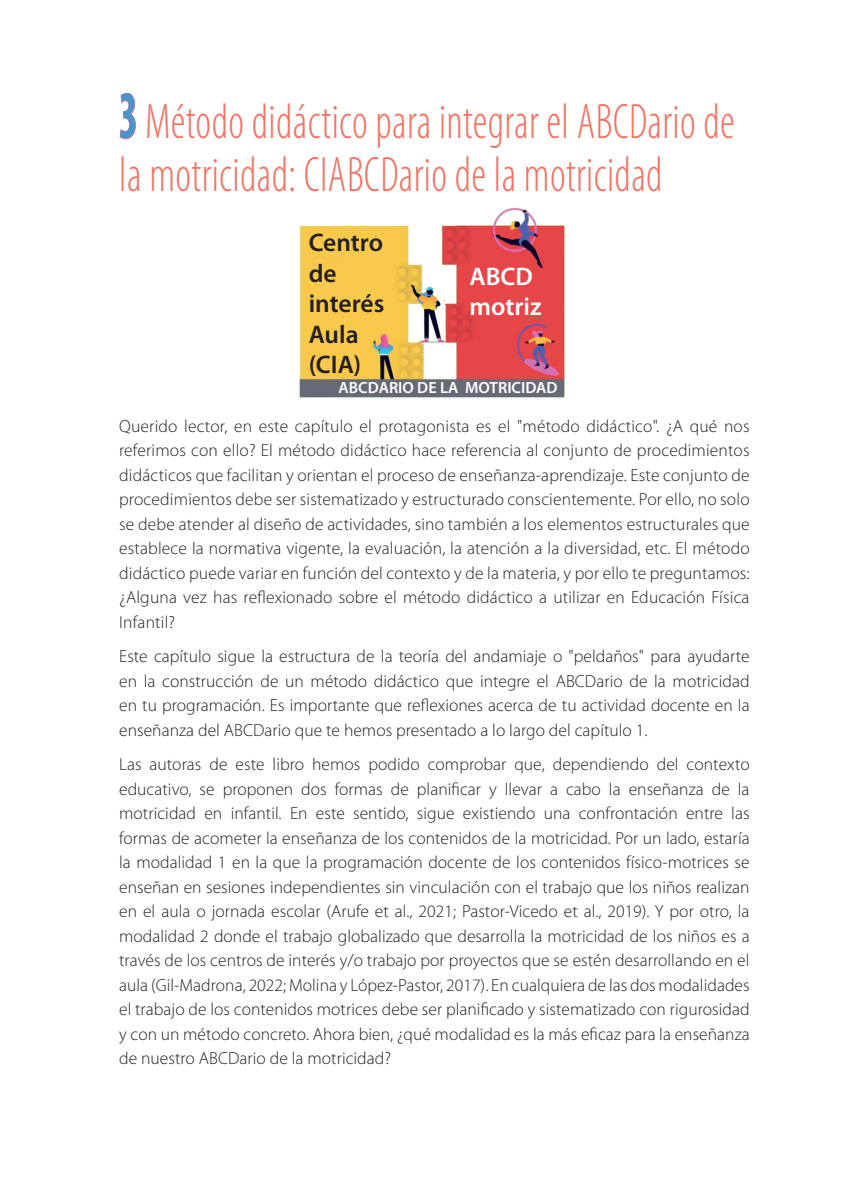
<style>
.page{position:relative;width:844px;height:1191px;background:#fff}
.page>*{position:absolute;margin:0;border:0;box-sizing:border-box;transform-origin:0 0}
.X{font:300 condensed 50.05px/52.5px "Myriad Pro";letter-spacing:.01em;color:#f27262;scale:.88 1}
.t1{font:600 25.55px/30.6px "Myriad Pro";color:#231f20}
.t2{font:600 25.55px/30.6px "Myriad Pro";color:#fff}
.texto_normal{font:300 17.5px/24.5px "Myriad Pro";letter-spacing:.005em;color:#231f20;text-align:justify}
.t3{font:600 16.28px "Myriad Pro";color:#fff}
.s1{font-weight:700;font-size:68.25px;color:#4994cf}
</style>
<div class="page">
<svg style="left:119px;top:93px;width:17px;height:47px"></svg>
<img style="left:299px;top:207px;width:265px;height:190px">
<p class="X" style="left:119px;top:95px;width:700px"><span class="s1">3</span> Método didáctico para integrar el ABCDario de la motricidad: CIABCDario de la motricidad</p>
<p class="t1" style="left:308px;top:226px;width:77px">Centro de interés<br>Aula (CIA)</p>
<p class="t3" style="left:338px;top:377px;width:220px">ABCDARIO DE LA MOTRICIDAD</p>
<p class="texto_normal" style="left:119px;top:413px;width:632px">Querido lector, en este capítulo el protagonista es el "método didáctico". ¿A qué nos referimos con ello? El método didáctico hace referencia al conjunto de procedimientos didácticos que facilitan y orientan el proceso de enseñanza-aprendizaje. Este conjunto de procedimientos debe ser sistematizado y estructurado conscientemente. Por ello, no solo se debe atender al diseño de actividades, sino también a los elementos estructurales que establece la normativa vigente, la evaluación, la atención a la diversidad, etc. El método didáctico puede variar en función del contexto y de la materia, y por ello te preguntamos: ¿Alguna vez has reflexionado sobre el método didáctico a utilizar en Educación Física Infantil?</p>
<p class="texto_normal" style="left:119px;top:644px;width:632px">Este capítulo sigue la estructura de la teoría del andamiaje o "peldaños" para ayudarte en la construcción de un método didáctico que integre el ABCDario de la motricidad en tu programación. Es importante que reflexiones acerca de tu actividad docente en la enseñanza del ABCDario que te hemos presentado a lo largo del capítulo 1.</p>
<p class="texto_normal" style="left:119px;top:752px;width:632px">Las autoras de este libro hemos podido comprobar que, dependiendo del contexto educativo, se proponen dos formas de planificar y llevar a cabo la enseñanza de la motricidad en infantil. En este sentido, sigue existiendo una confrontación entre las formas de acometer la enseñanza de los contenidos de la motricidad. Por un lado, estaría la modalidad 1 en la que la programación docente de los contenidos físico-motrices se enseñan en sesiones independientes sin vinculación con el trabajo que los niños realizan en el aula o jornada escolar (Arufe et al., 2021; Pastor-Vicedo et al., 2019). Y por otro, la modalidad 2 donde el trabajo globalizado que desarrolla la motricidad de los niños es a través de los centros de interés y/o trabajo por proyectos que se estén desarrollando en el aula (Gil-Madrona, 2022; Molina y López-Pastor, 2017). En cualquiera de las dos modalidades el trabajo de los contenidos motrices debe ser planificado y sistematizado con rigurosidad y con un método concreto. Ahora bien, ¿qué modalidad es la más eficaz para la enseñanza de nuestro ABCDario de la motricidad?</p>
<p class="t2" style="left:469px;top:260px;width:73px">ABCD motriz</p>
</div>
